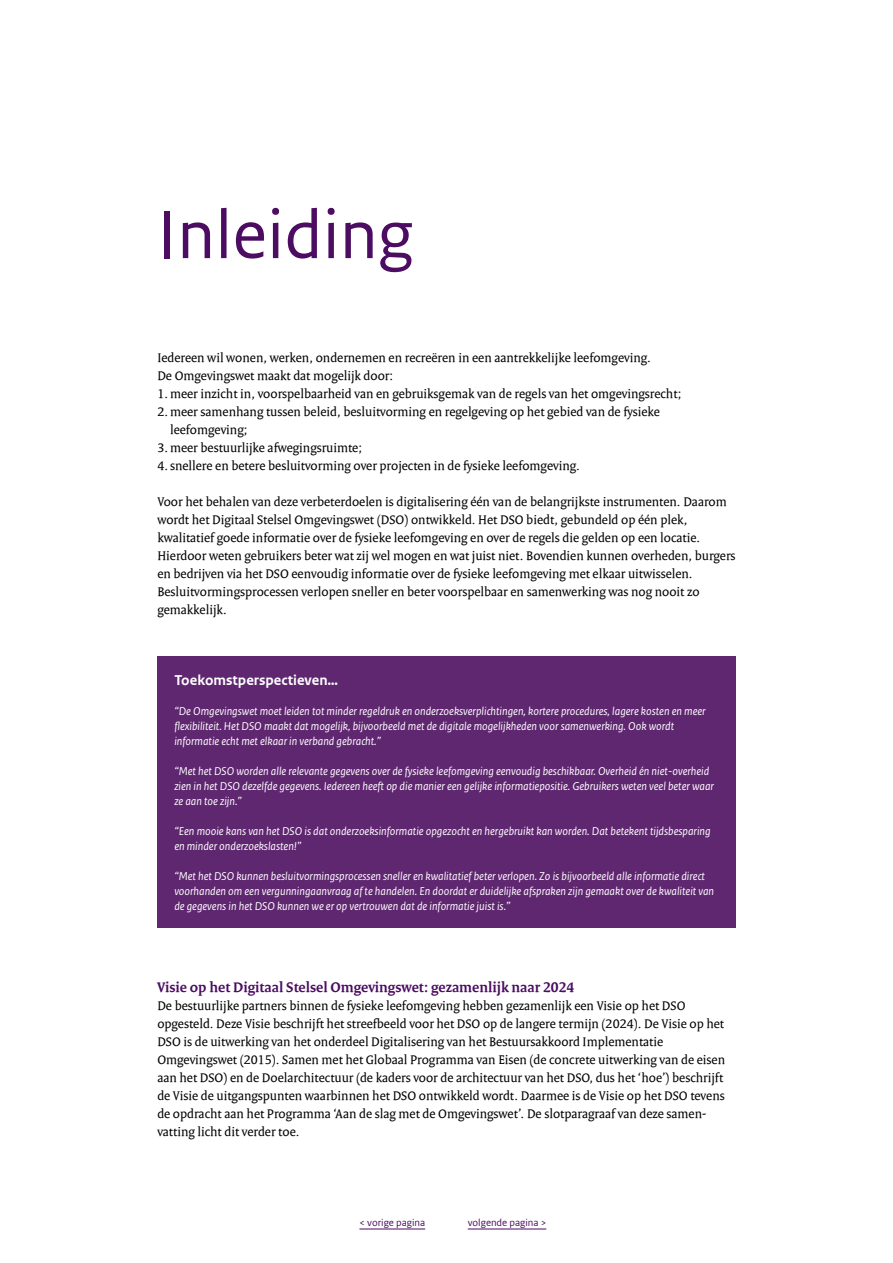
<style>
.page{position:relative;width:893px;height:1263px;background:#fff}
.page>*{position:absolute;margin:0;border:0;box-sizing:border-box;transform-origin:0 0}
.t1{font:72px "Rijksoverheid Sans Web Text";color:#4b0c61}
.t2{font:700 15px "Rijksoverheid Serif Web";color:#4b0c61}
.t3{font:700 15px "Rijksoverheid Sans Web Text";color:#fff}
.t4{font:13.5px/18px "Rijksoverheid Serif Web";color:#000}
.t5{font:italic 12px/15px "Rijksoverheid Sans Text";color:#fff}
.t6{font:10.5px "Rijksoverheid Sans Web Text";color:#4b0c61}
</style>
<div class="page">
<div style="left:157px;top:656px;width:579px;height:271px;background:#602771"></div>
<hr style="left:359px;top:1229px;width:66px;height:1px;background:#4b0c61">
<hr style="left:468px;top:1229px;width:78px;height:1px;background:#4b0c61">
<h1 class="t1" style="left:157px;top:193px;width:258px">Inleiding</h1>
<p class="t4" style="left:157px;top:348px;width:495px">Iedereen wil wonen, werken, ondernemen en recreëren in een aantrekkelijke leefomgeving.<br>De Omgevingswet maakt dat mogelijk door:</p>
<p class="t4" style="left:157px;top:384px;width:526px">1. meer inzicht in, voorspelbaarheid van en gebruiksgemak van de regels van het omgevingsrecht;</p>
<p class="t4" style="left:170px;top:402px;width:491px;text-indent:-13px">2. meer samenhang tussen beleid, besluitvorming en regelgeving op het gebied van de fysieke leefomgeving;</p>
<p class="t4" style="left:157px;top:438px;width:424px">3. meer bestuurlijke afwegingsruimte;<br>4.snellere en betere besluitvorming over projecten in de fysieke leefomgeving.</p>
<p class="t4" style="left:157px;top:492px;width:580px">Voor het behalen van deze verbeterdoelen is digitalisering één van de belangrijkste instrumenten. Daarom wordt het Digitaal Stelsel Omgevingswet (DSO) ontwikkeld. Het DSO biedt, gebundeld op één plek, kwalitatief goede informatie over de fysieke leefomgeving en over de regels die gelden op een locatie.<br>Hierdoor weten gebruikers beter wat zij wel mogen en wat juist niet. Bovendien kunnen overheden, burgers en bedrijven via het DSO eenvoudig informatie over de fysieke leefomgeving met elkaar uitwisselen.<br>Besluitvormingsprocessen verlopen sneller en beter voorspelbaar en samenwerking was nog nooit zo gemakkelijk.</p>
<p class="t3" style="left:174px;top:672px;width:165px">Toekomstperspectieven…</p>
<p class="t5" style="left:174px;top:704px;width:533px">“De Omgevingswet moet leiden tot minder regeldruk en onderzoeksverplichtingen, kortere procedures, lagere kosten en meer flexibiliteit. Het DSO maakt dat mogelijk, bijvoorbeeld met de digitale mogelijkheden voor samenwerking. Ook wordt informatie echt met elkaar in verband gebracht.”</p>
<p class="t5" style="left:174px;top:764px;width:541px">“Met het DSO worden alle relevante gegevens over de fysieke leefomgeving eenvoudig beschikbaar. Overheid én niet-overheid zien in het DSO dezelfde gegevens. Iedereen heeft op die manier een gelijke informatiepositie. Gebruikers weten veel beter waar ze aan toe zijn.”</p>
<p class="t5" style="left:174px;top:824px;width:538px">“Een mooie kans van het DSO is dat onderzoeksinformatie opgezocht en hergebruikt kan worden. Dat betekent tijdsbesparing en minder onderzoekslasten!”</p>
<p class="t5" style="left:174px;top:869px;width:541px">“Met het DSO kunnen besluitvormingsprocessen sneller en kwalitatief beter verlopen. Zo is bijvoorbeeld alle informatie direct voorhanden om een vergunningaanvraag af te handelen. En doordat er duidelijke afspraken zijn gemaakt over de kwaliteit van de gegevens in het DSO kunnen we er op vertrouwen dat de informatie juist is.”</p>
<p class="t2" style="left:157px;top:978px;width:418px">Visie op het Digitaal Stelsel Omgevingswet: gezamenlijk naar 2024</p>
<p class="t4" style="left:157px;top:996px;width:569px">De bestuurlijke partners binnen de fysieke leefomgeving hebben gezamenlijk een Visie op het DSO opgesteld. Deze Visie beschrijft het streefbeeld voor het DSO op de langere termijn (2024). De Visie op het DSO is de uitwerking van het onderdeel Digitalisering van het Bestuursakkoord Implementatie Omgevingswet (2015). Samen met het Globaal Programma van Eisen (de concrete uitwerking van de eisen aan het DSO) en de Doelarchitectuur (de kaders voor de architectuur van het DSO, dus het ‘hoe’) beschrijft de Visie de uitgangspunten waarbinnen het DSO ontwikkeld wordt. Daarmee is de Visie op het DSO tevens de opdracht aan het Programma ‘Aan de slag met de Omgevingswet’. De slotparagraaf van deze samen&shy;vatting licht dit verder toe.</p>
<p class="t6" style="left:359px;top:1216px;width:67px">&lt; vorige pagina</p>
<p class="t6" style="left:468px;top:1216px;width:80px">volgende pagina &gt;</p>
</div>
